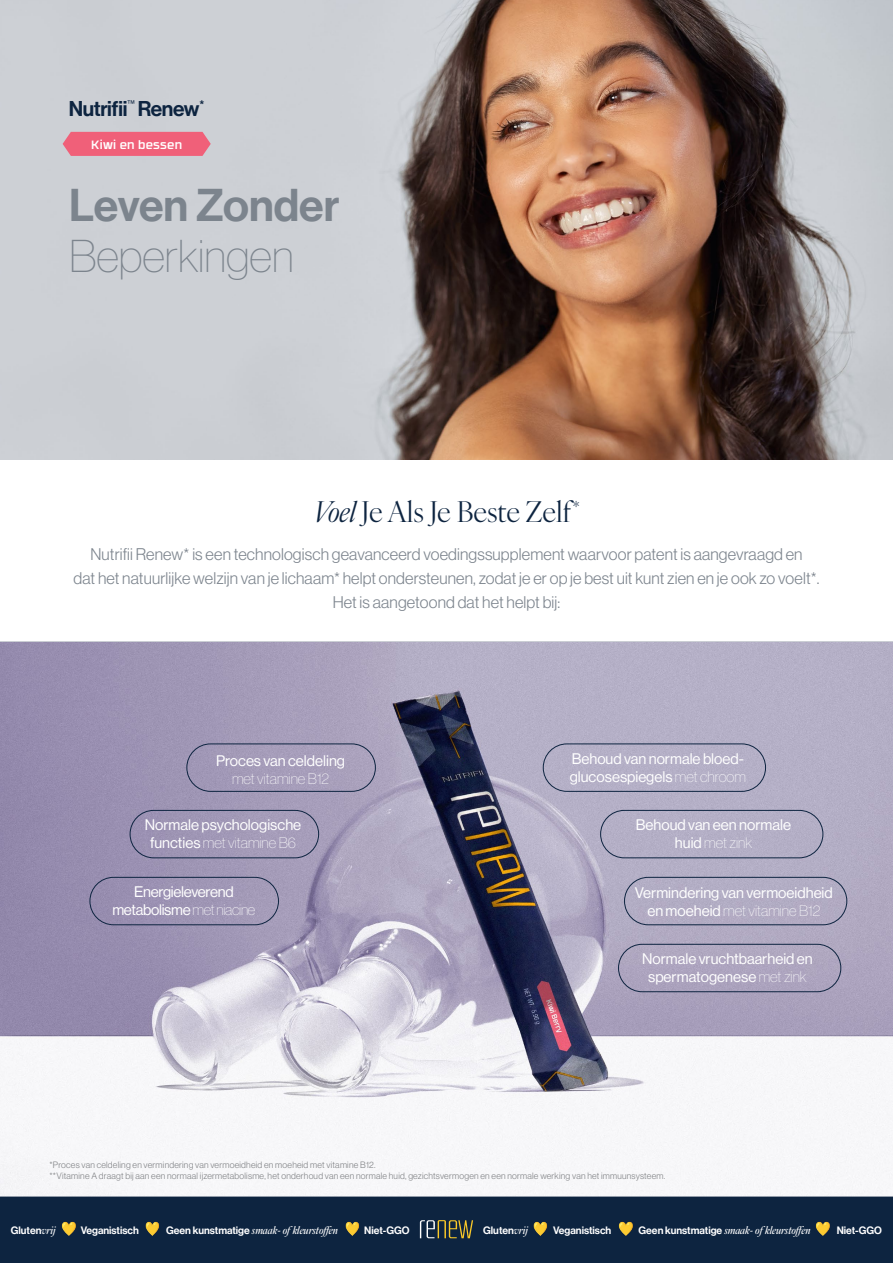
<style>
.page{position:relative;width:893px;height:1263px;background:#fff}
.page>*{position:absolute;margin:0;border:0;box-sizing:border-box;transform-origin:0 0}
.t1{font:45px "Neue Haas Display Mediu";color:#7c848d}
.t2{font:45px "Neue Haas Display X Thin";color:#7c848d}
.t3{font:28.5px "Ivy Ora Display";color:#0d2440}
.t4{font:21px "Neue Haas Display Mediu";letter-spacing:-.02em;color:#0d2440}
.t5{font:300 16.5px/24px "Neue Haas Display";letter-spacing:.01em;color:#7c848d;text-align:center}
.t6{font:15px/18px "Neue Haas Display";color:#fff}
.t7{font:15px "N Haas Grotesk DS Pro 25 Th";color:#fff}
.t8{font:15px/18px "Neue Haas Display";letter-spacing:-.02em;color:#fff;text-align:center}
.t9{font:500 12px "RB No 3.1";letter-spacing:.03em;color:#fff}
.t10{font:italic 500 10.5px "Ivy Ora Display";color:#fff}
.t11{font:10.5px "Neue Haas Display Mediu";color:#fff}
.t12{font:300 9px/10.5px "Neue Haas Display";letter-spacing:.025em;color:#808285}
.s1{font-style:italic}
.s2{font-family:"Neue Haas Display"}
.s3{font-family:"N Haas Grotesk DS Pro 25 Th"}
.s4{font-family:"Ivy Ora Display";font-weight:500;font-style:italic}
.s5{font-family:"Neue Haas Display Mediu";font-weight:400;font-style:normal}
</style>
<div class="page">
<img style="left:0;top:642px;width:893px;height:554px">
<img style="left:0;top:0;width:893px;height:459px">
<div style="left:543px;top:744px;width:223px;height:47px;border:1px solid #0d2440;border-radius:24px"></div>
<div style="left:187px;top:744px;width:189px;height:47px;border:1px solid #0d2440;border-radius:24px"></div>
<div style="left:600px;top:810px;width:223px;height:48px;border:1px solid #0d2440;border-radius:24px"></div>
<div style="left:130px;top:810px;width:189px;height:48px;border:1px solid #0d2440;border-radius:24px"></div>
<div style="left:624px;top:877px;width:223px;height:48px;border:1px solid #0d2440;border-radius:24px"></div>
<div style="left:618px;top:944px;width:223px;height:48px;border:1px solid #0d2440;border-radius:24px"></div>
<div style="left:90px;top:877px;width:189px;height:48px;border:1px solid #0d2440;border-radius:24px"></div>
<div style="left:0;top:1196px;width:893px;height:67px;background:#0d2440"></div>
<svg style="left:420px;top:1220px;width:53px;height:18px"></svg>
<div style="left:63px;top:132px;width:148px;height:24px;background:#f06079"></div>
<img style="left:58px;top:1217px;width:21px;height:24px">
<img style="left:529px;top:1217px;width:22px;height:24px">
<img style="left:141px;top:1217px;width:22px;height:24px">
<img style="left:615px;top:1217px;width:21px;height:24px">
<img style="left:341px;top:1217px;width:22px;height:24px">
<img style="left:811px;top:1217px;width:22px;height:24px">
<p class="t4" style="left:69px;top:96px;width:137px">Nutrifii<sup>™</sup> Renew<sup>*</sup></p>
<p class="t9" style="left:91px;top:135px;width:92px">Kiwi en bessen</p>
<h1 class="t1" style="left:69px;top:179px;width:272px">Leven Zonder</h1>
<h1 class="t2" style="left:69px;top:231px;width:226px">Beperkingen</h1>
<h2 class="t3" style="left:314px;top:490px;width:267px"><span class="s1">Voel</span> Je Als Je Beste Zelf <sup>*</sup></h2>
<p class="t5" style="left:74px;top:542px;width:747px">Nutrifii Renew* is een technologisch geavanceerd voedingssupplement waarvoor patent is aangevraagd en<br>dat het natuurlijke welzijn van je lichaam* helpt ondersteunen, zodat je er op je best uit kunt zien en je ook zo voelt*.<br>Het is aangetoond dat het helpt bij:</p>
<p class="t6" style="left:216px;top:752px;width:131px">Proces van celdeling</p>
<p class="t7" style="left:232px;top:770px;width:99px">met vitamine B12</p>
<p class="t6" style="left:145px;top:816px;width:158px">Normale psychologische</p>
<p class="t7" style="left:150px;top:834px;width:147px"><span class="s2">functies</span> met vitamine B6</p>
<p class="t6" style="left:570px;top:750px;width:178px">Behoud van normale bloed&shy;glucosespiegels <span class="s3">met chroom</span></p>
<p class="t6" style="left:636px;top:816px;width:157px">Behoud van een normale</p>
<p class="t7" style="left:675px;top:834px;width:79px"><span class="s2">huid</span> met zink</p>
<p class="t8" style="left:112px;top:882px;width:145px">Energieleverend metabolisme <span class="s3">met niacine</span></p>
<p class="t6" style="left:635px;top:884px;width:199px">Vermindering van vermoeidheid</p>
<p class="t7" style="left:647px;top:902px;width:175px"><span class="s2">en moeheid</span> met vitamine B12</p>
<p class="t6" style="left:642px;top:949px;width:172px;text-align:center">Normale vruchtbaarheid en spermatogenese <span class="s3">met zink</span></p>
<p class="t12" style="left:50px;top:1160px;width:617px">*Proces van celdeling en vermindering van vermoeidheid en moeheid met vitamine B12.<br>**Vitamine A draagt bij aan een normaal ijzermetabolisme, het onderhoud van een normale huid, gezichtsvermogen en een normale werking van het immuunsysteem.</p>
<p class="t11" style="left:11px;top:1224px;width:46px">Gluten<span class="s4">vrij</span></p>
<p class="t11" style="left:81px;top:1224px;width:60px">Veganistisch</p>
<p class="t10" style="left:166px;top:1222px;width:173px"><span class="s5">Geen kunstmatige</span> smaak- of kleurstoffen</p>
<p class="t11" style="left:364px;top:1224px;width:47px">Niet-GGO</p>
<p class="t11" style="left:483px;top:1224px;width:46px">Gluten<span class="s4">vrij</span></p>
<p class="t11" style="left:553px;top:1224px;width:60px">Veganistisch</p>
<p class="t10" style="left:639px;top:1222px;width:173px"><span class="s5">Geen kunstmatige</span> smaak- of kleurstoffen</p>
<p class="t11" style="left:837px;top:1224px;width:47px">Niet-GGO</p>
</div>
